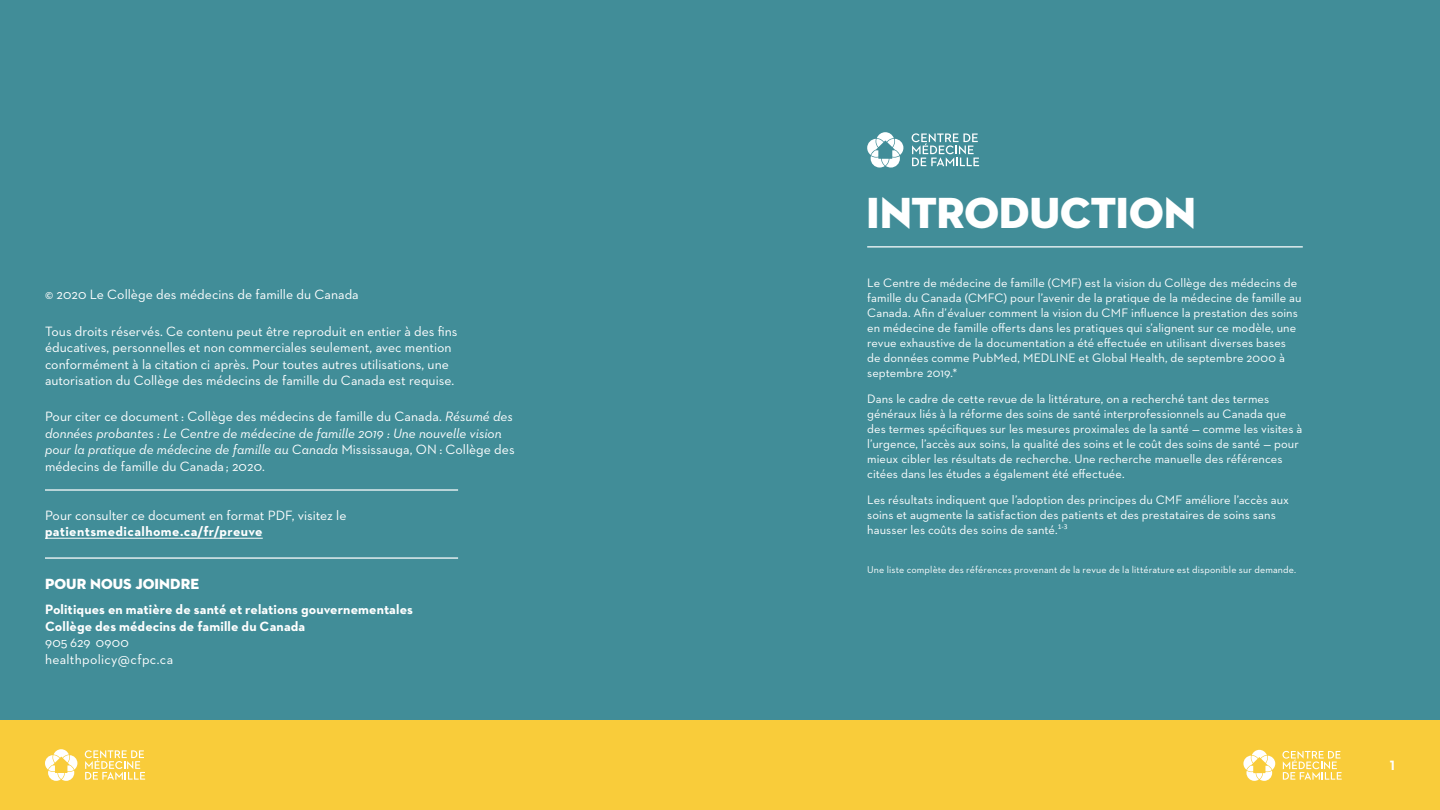
<style>
.page{position:relative;width:1440px;height:810px;background:#fff}
.page>*{position:absolute;margin:0;border:0;box-sizing:border-box;transform-origin:0 0}
.t1{font:44.38px "Neutraface 2 Display Titling";letter-spacing:-.005em;color:#fff}
.t2{font:15px "Neutraface 2 Display Titling";letter-spacing:.005em;color:#fff}
.t3{font:13.75px/16.5px "Neutraface 2 Text";color:#fff}
.t4{font:italic 13.75px/16.5px "Neutraface 2 Text";color:#fff}
.t5{font:700 13.75px/16.5px "Neutraface 2 Text";letter-spacing:.015em;color:#fff}
.t6{font:13.75px/16.5px "Neutraface 2 Text";letter-spacing:.02em;color:#fff}
.t7{font:12.5px/15px "Neutraface 2 Text";letter-spacing:.005em;color:#fff}
.t8{font:10px "Neutraface 2 Text";letter-spacing:.015em;color:#fff}
.s1{font-style:normal}
</style>
<div class="page">
<div style="left:720px;top:720px;width:720px;height:90px;background:#f9cc3a"></div>
<svg style="left:1243px;top:750px;width:32px;height:31px"></svg>
<svg style="left:1282px;top:751px;width:60px;height:29px"></svg>
<div style="left:0;top:720px;width:720px;height:90px;background:#f9cc3a"></div>
<div style="left:0;top:0;width:720px;height:720px;background:#418d98"></div>
<div style="left:720px;top:0;width:720px;height:720px;background:#418d98"></div>
<hr style="left:45px;top:538px;width:218px;height:1px;background:#fff">
<hr style="left:45px;top:557px;width:413px;height:2px;background:#fff">
<hr style="left:45px;top:489px;width:413px;height:2px;background:#fff">
<hr style="left:867px;top:246px;width:436px;height:1px;background:#fff">
<svg style="left:867px;top:132px;width:36px;height:36px"></svg>
<svg style="left:912px;top:133px;width:67px;height:33px"></svg>
<svg style="left:45px;top:749px;width:32px;height:32px"></svg>
<svg style="left:85px;top:750px;width:60px;height:30px"></svg>
<p class="t3" style="left:45px;top:286px;width:315px">© 2020 Le Collège des médecins de famille du Canada</p>
<p class="t3" style="left:45px;top:322px;width:414px">Tous droits réservés. Ce contenu peut être reproduit en entier à des fns éducatives, personnelles et non commerciales seulement, avec mention conformément à la citation ci après. Pour toutes autres utilisations, une autorisation du Collège des médecins de famille du Canada est requise.</p>
<p class="t4" style="left:45px;top:408px;width:471px"><span class="s1">Pour citer ce document : Collège des médecins de famille du Canada.</span> Résumé des données probantes : Le Centre de médecine de famille 2019 : Une nouvelle vision pour la pratique de médecine de famille au Canada <span class="s1">Mississauga, ON : Collège des médecins de famille du Canada ; 2020.</span></p>
<p class="t3" style="left:45px;top:507px;width:303px">Pour consulter ce document en format PDF, visitez le</p>
<h2 class="t5" style="left:45px;top:523px;width:219px">patientsmedicalhome.ca/fr/preuve</h2>
<p class="t2" style="left:45px;top:574px;width:156px">POUR NOUS JOINDRE</p>
<h3 class="t5" style="left:45px;top:601px;width:369px">Politiques en matière de santé et relations gouvernementales<br>Collège des médecins de famille du Canada</h3>
<p class="t6" style="left:45px;top:634px;width:130px">905 629 0900 healthpolicy@cfpc.ca</p>
<h1 class="t1" style="left:866px;top:185px;width:331px">INTRODUCTION</h1>
<p class="t7" style="left:867px;top:275px;width:436px">Le Centre de médecine de famille (CMF) est la vision du Collège des médecins de famille du Canada (CMFC) pour l’avenir de la pratique de la médecine de famille au Canada. Afn d’évaluer comment la vision du CMF infuence la prestation des soins en médecine de famille oferts dans les pratiques qui s’alignent sur ce modèle, une revue exhaustive de la documentation a été efectuée en utilisant diverses bases de données comme PubMed, MEDLINE et Global Health, de septembre 2000 à septembre 2019.*</p>
<p class="t7" style="left:867px;top:391px;width:437px">Dans le cadre de cette revue de la littérature, on a recherché tant des termes généraux liés à la réforme des soins de santé interprofessionnels au Canada que des termes spécifques sur les mesures proximales de la santé — comme les visites à l’urgence, l’accès aux soins, la qualité des soins et le coût des soins de santé — pour mieux cibler les résultats de recherche. Une recherche manuelle des références citées dans les études a également été efectuée.</p>
<p class="t7" style="left:867px;top:492px;width:423px">Les résultats indiquent que l’adoption des principes du CMF améliore l’accès aux soins et augmente la satisfaction des patients et des prestataires de soins sans hausser les coûts des soins de santé.<sup>1-3</sup></p>
<p class="t8" style="left:867px;top:563px;width:431px">Une liste complète des références provenant de la revue de la littérature est disponible sur demande.</p>
<p class="t5" style="left:1390px;top:757px;width:7px">1</p>
</div>
